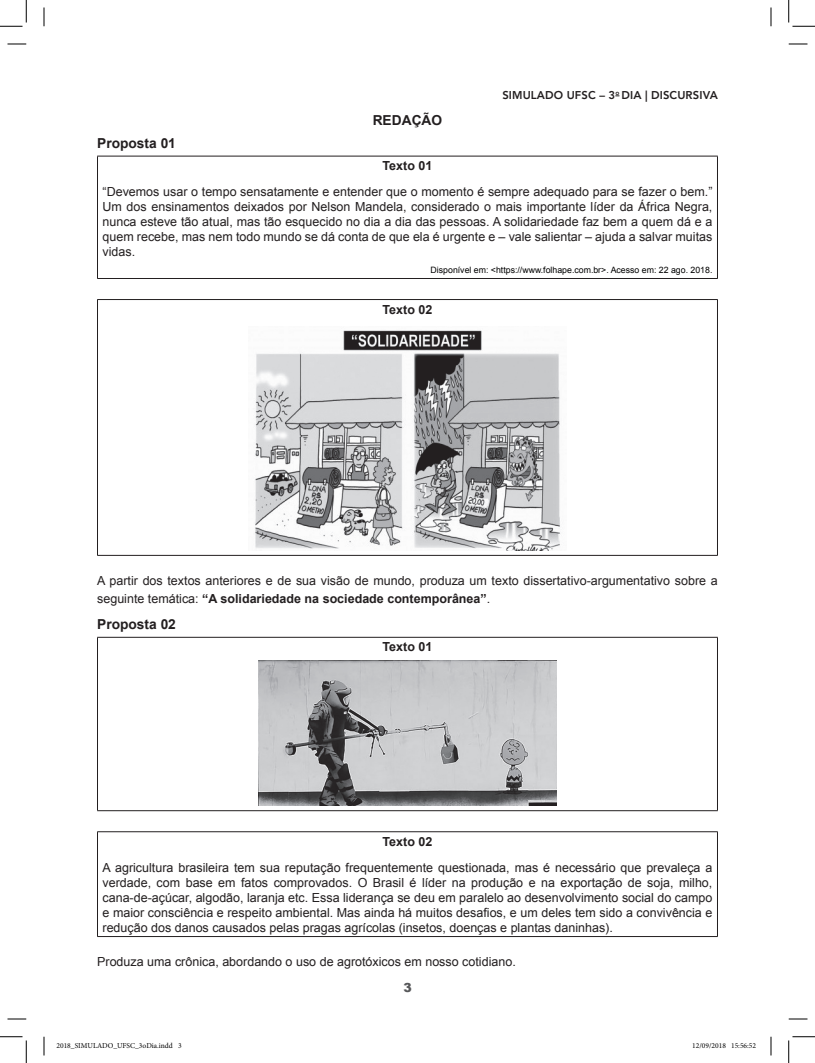
<style>
.page{position:relative;width:815px;height:1063px;background:#fff}
.page>*{position:absolute;margin:0;border:0;box-sizing:border-box;transform-origin:0 0}
.TEXTO{font:700 13.75px "Arial";color:#231f20}
.TÍTULO_TEXTO{font:700 13.75px "Arial";color:#231f20}
._01_TÍTULO{font:700 13.75px "Arial";color:#231f20}
._07_COMANDO_QUESTÃO{font:12.5px/15px "Arial";color:#231f20;text-align:justify}
.TÍTULO_TEXTO-2{font:700 12.5px "Arial";color:#231f20}
.t1{font:900 12.5px "Arial";color:#57585a}
.t2{font:800 11.25px "Avenir LT Std";letter-spacing:.01em;color:#231f20}
._05_LEGENDA{font:8.75px "Arial";color:#000001}
.t3{font:7.5px "Minion Pro";color:#000}
.s1{font-style:inherit}
.s2{font-weight:700}
</style>
<div class="page">
<hr style="left:97px;top:156px;width:620px;height:1px;background:#231f20">
<hr style="left:97px;top:156px;width:1px;height:122px;background:#231f20">
<hr style="left:717px;top:156px;width:1px;height:122px;background:#231f20">
<hr style="left:97px;top:278px;width:620px;height:1px;background:#231f20">
<hr style="left:97px;top:299px;width:620px;height:1px;background:#231f20">
<hr style="left:97px;top:300px;width:1px;height:255px;background:#231f20">
<hr style="left:717px;top:300px;width:1px;height:255px;background:#231f20">
<hr style="left:97px;top:555px;width:620px;height:1px;background:#231f20">
<img style="left:255px;top:330px;width:305px;height:220px">
<hr style="left:97px;top:637px;width:620px;height:1px;background:#231f20">
<hr style="left:97px;top:637px;width:1px;height:173px;background:#231f20">
<hr style="left:717px;top:637px;width:1px;height:173px;background:#231f20">
<hr style="left:97px;top:810px;width:620px;height:1px;background:#231f20">
<img style="left:258px;top:660px;width:298px;height:145px">
<hr style="left:97px;top:831px;width:620px;height:1px;background:#231f20">
<hr style="left:97px;top:832px;width:1px;height:104px;background:#231f20">
<hr style="left:717px;top:832px;width:1px;height:104px;background:#231f20">
<hr style="left:97px;top:936px;width:620px;height:1px;background:#231f20">
<svg style="left:8px;top:43px;width:18px;height:2px"></svg>
<svg style="left:788px;top:43px;width:19px;height:2px"></svg>
<svg style="left:8px;top:1018px;width:18px;height:1px"></svg>
<svg style="left:788px;top:1018px;width:19px;height:1px"></svg>
<svg style="left:43px;top:8px;width:2px;height:18px"></svg>
<svg style="left:43px;top:1036px;width:2px;height:19px"></svg>
<svg style="left:770px;top:8px;width:1px;height:18px"></svg>
<svg style="left:770px;top:1036px;width:1px;height:19px"></svg>
<svg style="left:0;top:0;width:27px;height:27px"></svg>
<svg style="left:0;top:1036px;width:27px;height:26px"></svg>
<svg style="left:788px;top:0;width:26px;height:27px"></svg>
<svg style="left:788px;top:1036px;width:26px;height:26px"></svg>
<p class="TEXTO" style="left:97px;top:133px;width:80px">Proposta 01</p>
<p class="_01_TÍTULO" style="left:372px;top:110px;width:71px">REDAÇÃO</p>
<p class="t2" style="left:502px;top:88px;width:217px">SIMULADO <span class="s1">UFSC</span> – 3<sup>o</sup> DIA | DISCURSIVA</p>
<p class="TÍTULO_TEXTO-2" style="left:382px;top:157px;width:51px">Texto 01</p>
<p class="_07_COMANDO_QUESTÃO" style="left:102px;top:184px;width:611px">“Devemos usar o tempo sensatamente e entender que o momento é sempre adequado para se fazer o bem.” Um dos ensinamentos deixados por Nelson Mandela, considerado o mais importante líder da África Negra, nunca esteve tão atual, mas tão esquecido no dia a dia das pessoas. A solidariedade faz bem a quem dá e a quem recebe, mas nem todo mundo se dá conta de que ela é urgente e – vale salientar – ajuda a salvar muitas vidas.</p>
<p class="_05_LEGENDA" style="left:430px;top:264px;width:283px">Disponível em: &lt;https://www.folhape.com.br&gt;. Acesso em: 22 ago. 2018.</p>
<p class="TÍTULO_TEXTO-2" style="left:382px;top:300px;width:51px">Texto 02</p>
<p class="_07_COMANDO_QUESTÃO" style="left:97px;top:571px;width:622px;line-height:17.9px">A partir dos textos anteriores e de sua visão de mundo, produza um texto dissertativo-argumentativo sobre a seguinte temática: <span class="s2">“A solidariedade na sociedade contemporânea”</span>.</p>
<p class="TÍTULO_TEXTO" style="left:97px;top:614px;width:80px">Proposta 02</p>
<p class="TÍTULO_TEXTO-2" style="left:382px;top:638px;width:51px">Texto 01</p>
<p class="TÍTULO_TEXTO-2" style="left:382px;top:832px;width:51px">Texto 02</p>
<p class="_07_COMANDO_QUESTÃO" style="left:102px;top:859px;width:611px">A agricultura brasileira tem sua reputação frequentemente questionada, mas é necessário que prevaleça a verdade, com base em fatos comprovados. O Brasil é líder na produção e na exportação de soja, milho, cana-de-açúcar, algodão, laranja etc. Essa liderança se deu em paralelo ao desenvolvimento social do campo e maior consciência e respeito ambiental. Mas ainda há muitos desafios, e um deles tem sido a convivência e redução dos danos causados pelas pragas agrícolas (insetos, doenças e plantas daninhas).</p>
<p class="_07_COMANDO_QUESTÃO" style="left:97px;top:953px;width:420px">Produza uma crônica, abordando o uso de agrotóxicos em nosso cotidiano.</p>
<p class="t1" style="left:403px;top:978px;width:10px">3</p>
<p class="t3" style="left:56px;top:1040px;width:127px">2018_SIMULADO_UFSC_3oDia.indd 3</p>
<p class="t3" style="left:692px;top:1040px;width:65px">12/09/2018 15:56:52</p>
</div>
